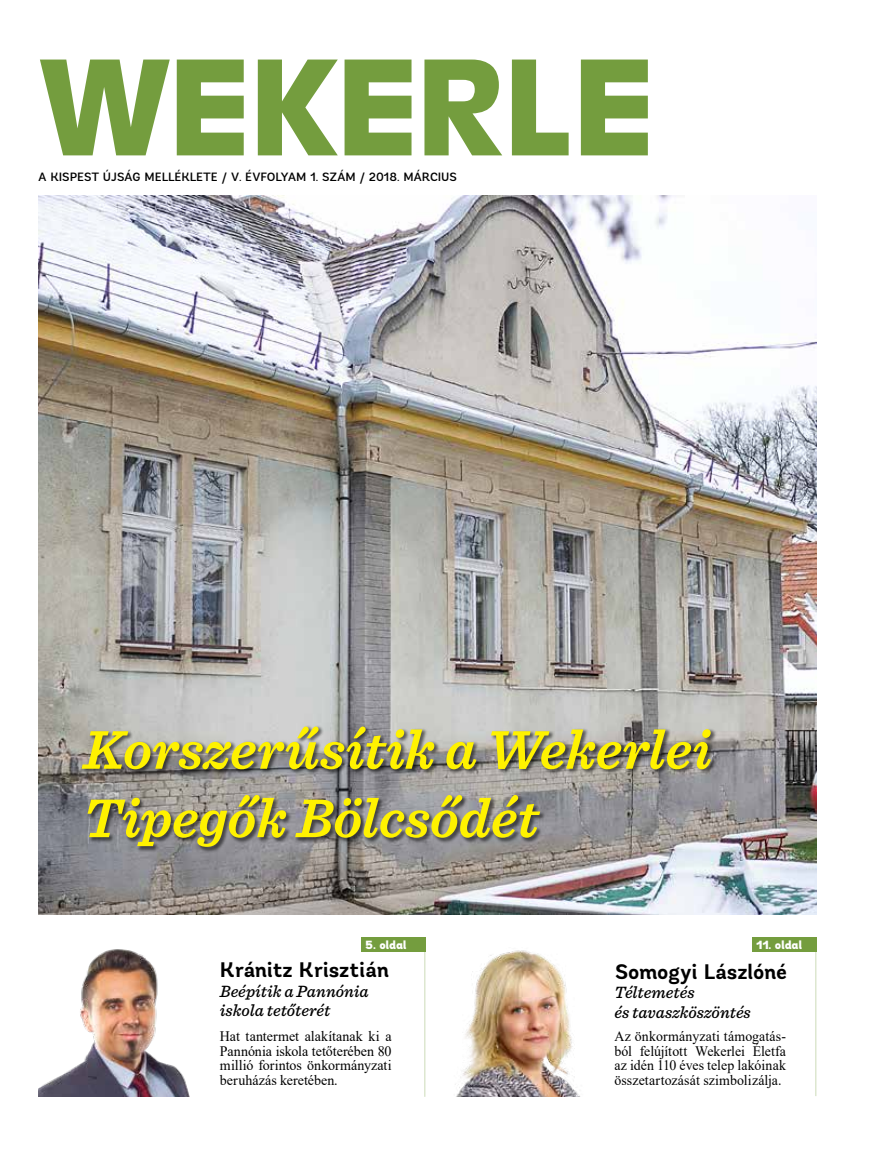
<style>
.page{position:relative;width:893px;height:1157px;background:#fff}
.page>*{position:absolute;margin:0;border:0;box-sizing:border-box;transform-origin:0 0}
.t1{font:italic 600 57px/68.4px "Sentinel";letter-spacing:-.005em;color:#fff200}
.t2{font:700 21px "Andes";letter-spacing:-.01em;color:#000}
.t3{font:italic 500 17.1px/19.6px "Sentinel";color:#000}
.t4{font:14.4px/14.4px "Times New Roman";letter-spacing:.005em;color:#000;text-align:justify;scale:.96 1}
.t5{font:14.4px/14.4px "Times New Roman";letter-spacing:.005em;color:#000;text-align:justify}
.t6{font:500 12px "Andes";letter-spacing:-.015em;color:#000}
.t7{font:900 11.85px "Andes";color:#fff}
</style>
<div class="page">
<img style="left:38px;top:195px;width:778px;height:719px">
<div style="left:361px;top:937px;width:64px;height:15px;background:#749d3e"></div>
<hr style="left:424px;top:941px;width:1px;height:155px;background:#749d3e">
<div style="left:81px;top:725px;width:636px;height:127px;background:#000;opacity:.54"></div>
<div style="left:752px;top:937px;width:64px;height:15px;background:#749d3e"></div>
<img style="left:455px;top:950px;width:125px;height:146px">
<hr style="left:815px;top:937px;width:1px;height:159px;background:#749d3e">
<svg style="left:40px;top:60px;width:608px;height:95px;fill:#749d3e"></svg>
<img style="left:38px;top:949px;width:152px;height:147px">
<p class="t6" style="left:38px;top:170px;width:420px">A KISPEST ÚJSÁG MELLÉKLETE / V. ÉVFOLYAM 1. SZÁM / 2018. MÁRCIUS</p>
<h1 class="t1" style="left:83px;top:712px;width:630px">Korszerűsítik a Wekerlei<br>Tipegők Bölcsődét</h1>
<p class="t7" style="left:365px;top:937px;width:43px">5. oldal</p>
<p class="t7" style="left:756px;top:937px;width:48px">11. oldal</p>
<h2 class="t2" style="left:220px;top:956px;width:171px">Kránitz Krisztián</h2>
<p class="t3" style="left:220px;top:980px;width:150px">Beépítik a Pannónia iskola tetőterét</p>
<p class="t5" style="left:220px;top:1028px;width:173px">Hat tantermet alakítanak ki a Pannónia iskola tetőterében 80 millió forintos önkormányzati beruházás keretében.</p>
<h2 class="t2" style="left:614px;top:957px;width:174px">Somogyi Lászlóné</h2>
<p class="t3" style="left:614px;top:981px;width:138px">Téltemetés<br>és tavaszköszöntés</p>
<p class="t4" style="left:614px;top:1028px;width:180px">Az önkormányzati támogatás&shy;ból felújított Wekerlei Életfa az idén 110 éves telep lakóinak összetartozását szimbolizálja.</p>
</div>
